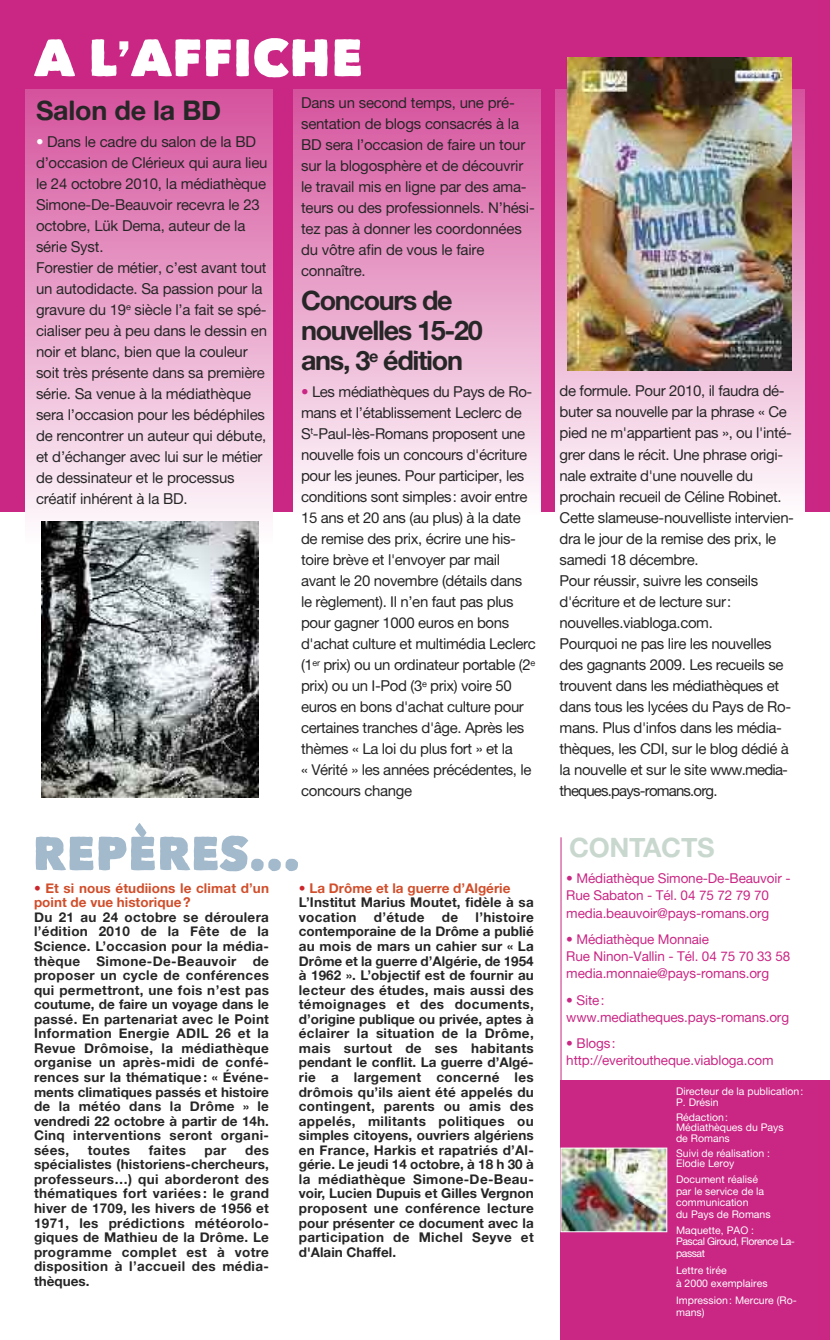
<style>
.page{position:relative;width:830px;height:1340px;background:#fff}
.page>*{position:absolute;margin:0;border:0;box-sizing:border-box;transform-origin:0 0}
.t1{font:52.5px "Matiz";color:#fff}
.t2{font:27px/30px "Alte Haas Grotesk Bold";letter-spacing:-.05em;color:#272627}
.t3{font:27px "Alte Haas Grotesk Bold";letter-spacing:-.01em;color:#272627}
.t4{font:27px "Alte Haas Grotesk Bold";letter-spacing:-.01em;color:#c9d8cf}
.t5{font:15px/21px "Alte Haas Grotesk";letter-spacing:-.025em;color:#272627}
.t6{font:13.5px/14.5px "Alte Haas Grotesk Bold";letter-spacing:.025em;color:#272627;text-align:justify}
.t7{font:13.5px/17.2px "Alte Haas Grotesk";letter-spacing:-.01em;color:#ca2684}
.t8{font:13.5px/14.5px "Alte Haas Grotesk Bold";letter-spacing:.005em;color:#d14e2b}
.t9{font:10.5px/10.5px "Alte Haas Grotesk";color:#fff}
.t10{font:10.5px/11.6px "Alte Haas Grotesk";letter-spacing:-.045em;color:#fff}
.s1{font-family:"Itc Franklin Hea FO"}
.s2{color:#fff}
.s3{font-family:"Alte Haas Grotesk";color:#cc262b}
.s4{color:#ca2684}
.s5{color:#d14e2b}
</style>
<div class="page">
<hr style="left:560px;top:837px;width:1px;height:244px;background:#ca2684">
<div style="left:0;top:0;width:829px;height:512px;background:#ca2684"></div>
<div style="left:26px;top:89px;width:246px;height:454px;background:linear-gradient(to bottom,#d5529d,#fdfcfd)"></div>
<div style="left:293px;top:89px;width:247px;height:425px;background:linear-gradient(to bottom,#d5529c,#fefdfe)"></div>
<div style="left:555px;top:89px;width:249px;height:427px;background:linear-gradient(to bottom,#cb528f,#fbf8fc)"></div>
<div style="left:560px;top:1079px;width:269px;height:260px;background:#ca2684"></div>
<img style="left:562px;top:1149px;width:102px;height:80px">
<div style="left:560px;top:1147px;width:106px;height:84px;border:1px solid #fff"></div>
<img style="left:42px;top:521px;width:216px;height:276px">
<img style="left:567px;top:58px;width:224px;height:312px">
<svg style="left:36px;top:823px;width:262px;height:48px"></svg>
<h1 class="t1" style="left:34px;top:37px;width:330px">A L<span class="s1">’</span>AFFICHE</h1>
<h2 class="t3" style="left:36px;top:94px;width:186px">Salon de la BD</h2>
<p class="t5" style="left:36px;top:130px;width:233px"><span class="s2">•</span> Dans le cadre du salon de la BD d’occasion de Clérieux qui aura lieu le 24 octobre 2010, la médiathèque<br>Simone-De-Beauvoir recevra le 23 octobre, Lük Dema, auteur de la série Syst.<br>Forestier de métier, c’est avant tout un autodidacte. Sa passion pour la gravure du 19<sup>e</sup> siècle l’a fait se spé&shy;cialiser peu à peu dans le dessin en noir et blanc, bien que la couleur soit très présente dans sa première série. Sa venue à la médiathèque sera l’occasion pour les bédéphiles de rencontrer un auteur qui débute, et d’échanger avec lui sur le métier de dessinateur et le processus créatif inhérent à la BD.</p>
<p class="t8" style="left:34px;top:880px;width:236px"><span class="s3">•</span> Et si nous étudiions le climat d’un point de vue historique?</p>
<p class="t6" style="left:34px;top:909px;width:236px">Du 21 au 24 octobre se déroulera l’édition 2010 de la Fête de la Science. L’occasion pour la média&shy;thèque Simone-De-Beauvoir de proposer un cycle de conférences qui permettront, une fois n’est pas coutume, de faire un voyage dans le passé. En partenariat avec le Point Information Energie ADIL 26 et la Revue Drômoise, la médiathèque organise un après-midi de confé&shy;rences sur la thématique : « Événe&shy;ments climatiques passés et histoire de la météo dans la Drôme » le vendredi 22 octobre à partir de 14h.<br>Cinq interventions seront organi&shy;sées,</p>
<p class="t6" style="left:88px;top:1142px;width:44px">toutes</p>
<p class="t6" style="left:149px;top:1142px;width:39px">faites</p>
<p class="t6" style="left:204px;top:1142px;width:23px">par</p>
<p class="t6" style="left:34px;top:1142px;width:236px;text-indent:211px">des spécialistes (historiens-chercheurs, professeurs…) qui aborderont des thématiques fort variées : le grand hiver de 1709, les hivers de 1956 et 1971, les prédictions météorolo&shy;giques de Mathieu de la Drôme. Le programme complet est à votre disposition à l’accueil des média&shy;thèques.</p>
<p class="t5" style="left:301px;top:92px;width:235px">Dans un second temps, une pré&shy;sentation de blogs consacrés à la<br>BD sera l’occasion de faire un tour sur la blogosphère et de découvrir le travail mis en ligne par des ama&shy;teurs ou des professionnels. N’hési&shy;tez pas à donner les coordonnées du vôtre afin de vous le faire connaître.</p>
<h2 class="t2" style="left:301px;top:285px;width:183px">Concours de nouvelles 15-20 ans, 3<sup>e</sup> édition</h2>
<p class="t5" style="left:301px;top:381px;width:236px"><span class="s4">•</span> Les médiathèques du Pays de Ro&shy;mans et l’établissement Leclerc de S<sup>t</sup>-Paul-lès-Romans proposent une nouvelle fois un concours d'écriture pour les jeunes. Pour participer, les conditions sont simples: avoir entre 15 ans et 20 ans (au plus) à la date de remise des prix, écrire une his&shy;toire brève et l'envoyer par mail avant le 20 novembre (détails dans le règlement). Il n’en faut pas plus pour gagner 1000 euros en bons d'achat culture et multimédia Leclerc (1<sup>er</sup> prix) ou un ordinateur portable (2<sup>e </sup>prix) ou un I-Pod (3<sup>e</sup> prix) voire 50 euros en bons d'achat culture pour certaines tranches d'âge. Après les thèmes « La loi du plus fort » et la<br>« Vérité » les années précédentes, le concours change</p>
<p class="t5" style="left:559px;top:380px;width:236px">de formule. Pour 2010, il faudra dé&shy;buter sa nouvelle par la phrase « Ce pied ne m'appartient pas », ou l'inté&shy;grer dans le récit. Une phrase origi&shy;nale extraite d'une nouvelle du prochain recueil de Céline Robinet.<br>Cette slameuse-nouvelliste intervien&shy;dra le jour de la remise des prix, le samedi 18 décembre.<br>Pour réussir, suivre les conseils d'écriture et de lecture sur: nouvelles.viabloga.com.<br>Pourquoi ne pas lire les nouvelles des gagnants 2009. Les recueils se trouvent dans les médiathèques et dans tous les lycées du Pays de Ro&shy;mans. Plus d'infos dans les média&shy;thèques, les CDI, sur le blog dédié à la nouvelle et sur le site www.media&shy;theques.pays-romans.org.</p>
<p class="t6" style="left:299px;top:880px;width:236px;text-align:left"><span class="s3">•</span> <span class="s5">La Drôme et la guerre d’Algérie<br></span>L’Institut Marius Moutet, fidèle à sa vocation</p>
<p class="t6" style="left:373px;top:909px;width:52px">d’étude</p>
<p class="t6" style="left:441px;top:909px;width:18px">de</p>
<p class="t6" style="left:299px;top:909px;width:236px;text-indent:177px">l’histoire contemporaine de la Drôme a publié au mois de mars un cahier sur « La Drôme et la guerre d’Algérie, de 1954 à 1962 ». L’objectif est de fournir au lecteur des études, mais aussi des témoignages et des documents, d’origine publique ou privée, aptes à éclairer la situation de la Drôme, mais surtout de ses habitants pendant le conflit. La guerre d’Algé&shy;rie a largement concerné les drômois qu’ils aient été appelés du contingent, parents ou amis des appelés, militants politiques ou simples citoyens, ouvriers algériens en France, Harkis et rapatriés d’Al&shy;gérie. Le jeudi 14 octobre, à 18 h 30 à la médiathèque Simone-De-Beau&shy;voir, Lucien Dupuis et Gilles Vergnon proposent une conférence lecture pour présenter ce document avec la participation de Michel Seyve et d'Alain Chaffel.</p>
<h2 class="t4" style="left:568px;top:831px;width:147px">CONTACTS</h2>
<p class="t7" style="left:566px;top:869px;width:226px">• Médiathèque Simone-De-Beauvoir -<br>Rue Sabaton - Tél. 04 75 72 79 70 media.beauvoir@pays-romans.org</p>
<p class="t7" style="left:566px;top:930px;width:225px">• Médiathèque Monnaie<br>Rue Ninon-Vallin - Tél. 04 75 70 33 58 media.monnaie@pays-romans.org</p>
<p class="t7" style="left:566px;top:991px;width:224px">• Site: www.mediatheques.pays-romans.org</p>
<p class="t7" style="left:566px;top:1034px;width:209px">• Blogs: http://everitoutheque.viabloga.com</p>
<p class="t9" style="left:675px;top:1085px;width:129px">Directeur de la publication:<br>P. Drésin</p>
<p class="t9" style="left:675px;top:1111px;width:109px">Rédaction:<br>Médiathèques du Pays de Romans</p>
<p class="t9" style="left:675px;top:1147px;width:95px">Suivi de réalisation :<br>Elodie Leroy</p>
<p class="t9" style="left:675px;top:1173px;width:96px;line-height:11.6px">Document réalisé par le service de la communication<br>du Pays de Romans</p>
<p class="t10" style="left:675px;top:1224px;width:120px">Maquette, PAO :<br>Pascal Giroud, Florence La&shy;passat</p>
<p class="t9" style="left:675px;top:1263px;width:93px;line-height:12.6px">Lettre tirée<br>à 2000 exemplaires</p>
<p class="t9" style="left:675px;top:1293px;width:122px;line-height:12.6px">Impression: Mercure (Ro&shy;mans)</p>
</div>
